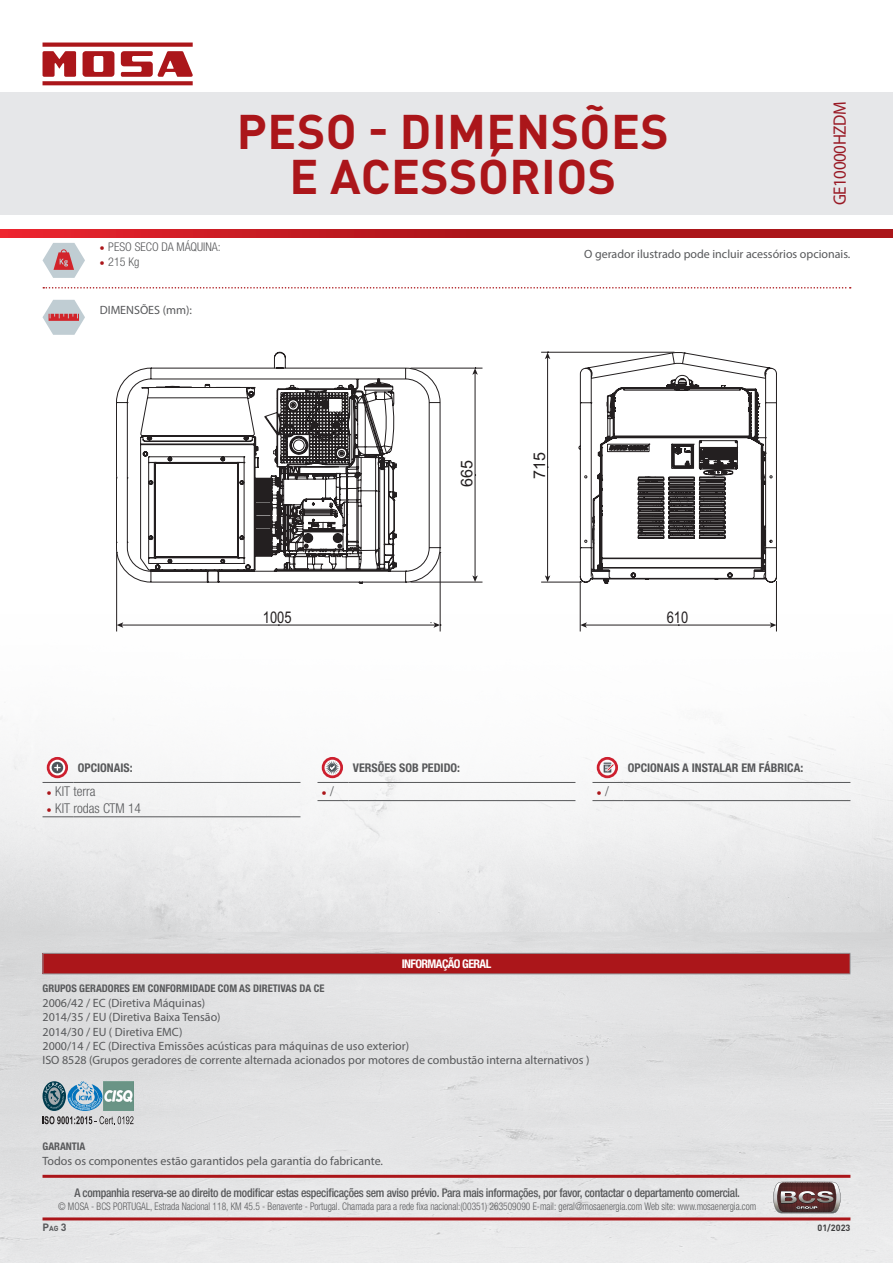
<style>
.page{position:relative;width:893px;height:1263px;background:#fff}
.page>*{position:absolute;margin:0;border:0;box-sizing:border-box;transform-origin:0 0}
.Stile_Titolo_GE{font:700 48px "DIN Pro";letter-spacing:.01em;color:#ab161a}
.Macchina_Laterale{font:18px "Myriad Pro";letter-spacing:-.025em;color:#991a25;scale:.94 1}
.t1{font:16.2px "Arial";color:#231f20;scale:.8 1}
.t2{font:16.2px "Arial";color:#231f20}
.t3{font:300 condensed 13.5px "Helvetica Neue LTW1 G";color:#57585a}
.Stile_DATI_TECNICI{font:12px/14.4px "Myriad Pro";color:#57585a}
.t4{font:500 condensed 12px "Helvetica Neue LTW1 G";letter-spacing:-.025em;color:#57585a}
.t5{font:700 condensed 12px "Helvetica Neue LTW1 G";color:#57585a}
.t6{font:300 condensed 12px "Helvetica Neue LTW1 G";color:#57585a}
.t7{font:700 condensed 12px "Helvetica Neue LTW1 G";letter-spacing:-.05em;color:#fff}
.t8{font:300 condensed 10.5px "Helvetica Neue LTW1 G";color:#57585a;scale:.9 1}
.t9{font:700 condensed 10.5px "Helvetica Neue LTW1 G";color:#57585a}
.Titoli_Dati_Tecnici{font:700 10.5px "DIN Pro";color:#57585a}
.Titoli_Dati_Tecnici-2{font:700 9px "DIN Pro";color:#3e3e3f}
.s1{color:#ab161a}
.s2{font-size:7.35px}
</style>
<div class="page">
<img style="left:0;top:584px;width:893px;height:679px">
<svg style="left:43px;top:43px;width:150px;height:42px"></svg>
<div style="left:0;top:92px;width:893px;height:123px;background:#e6e7e9"></div>
<hr style="left:43px;top:1175px;width:807px;height:3px;background:#ab161a">
<hr style="left:43px;top:1217px;width:807px;height:3px;background:#ab161a">
<svg style="left:773px;top:1182px;width:68px;height:31px;background:#785f5f"></svg>
<svg style="left:1px;top:230px;width:892px;height:7px;background:#bc191f"></svg>
<div style="left:43px;top:953px;width:807px;height:21px;background:#ab161a"></div>
<hr style="left:43px;top:953px;width:807px;height:1px;background:#939598">
<svg style="left:43px;top:954px;width:1px;height:19px"></svg>
<svg style="left:850px;top:954px;width:1px;height:19px"></svg>
<hr style="left:43px;top:973px;width:807px;height:1px;background:#939598">
<svg style="left:43px;top:1081px;width:90px;height:43px;background:#8fa9b0"></svg>
<svg style="left:43px;top:300px;width:42px;height:35px"></svg>
<svg style="left:43px;top:243px;width:42px;height:35px"></svg>
<svg style="left:43px;top:287px;width:808px;height:2px"></svg>
<hr style="left:776px;top:581px;width:1px;height:50px;background:#231f20">
<hr style="left:580px;top:581px;width:1px;height:50px;background:#231f20">
<hr style="left:585px;top:625px;width:187px;height:1px;background:#231f20">
<svg style="left:580px;top:622px;width:7px;height:6px"></svg>
<svg style="left:770px;top:622px;width:6px;height:6px"></svg>
<hr style="left:440px;top:552px;width:1px;height:79px;background:#231f20">
<hr style="left:116px;top:552px;width:1px;height:79px;background:#231f20">
<hr style="left:121px;top:625px;width:314px;height:1px;background:#231f20">
<svg style="left:117px;top:622px;width:6px;height:6px"></svg>
<svg style="left:430px;top:622px;width:11px;height:6px"></svg>
<svg style="left:116px;top:352px;width:661px;height:232px"></svg>
<hr style="left:43px;top:782px;width:31px;height:1px;background:#57585a">
<hr style="left:74px;top:782px;width:226px;height:1px;background:#57585a">
<hr style="left:43px;top:816px;width:31px;height:1px;background:#57585a">
<hr style="left:74px;top:816px;width:226px;height:1px;background:#57585a">
<div style="left:47px;top:757px;width:21px;height:21px;border:3px solid #cd1f2e;border-radius:50%"></div>
<svg style="left:51px;top:761px;width:13px;height:13px"></svg>
<hr style="left:317px;top:782px;width:32px;height:1px;background:#57585a">
<hr style="left:349px;top:782px;width:226px;height:1px;background:#57585a">
<hr style="left:317px;top:800px;width:32px;height:1px;background:#57585a">
<hr style="left:349px;top:800px;width:226px;height:1px;background:#57585a">
<div style="left:322px;top:757px;width:21px;height:21px;border:3px solid #cd1f2e;border-radius:50%"></div>
<svg style="left:325px;top:760px;width:14px;height:14px"></svg>
<hr style="left:592px;top:782px;width:31px;height:1px;background:#57585a">
<hr style="left:623px;top:782px;width:227px;height:1px;background:#57585a">
<hr style="left:592px;top:800px;width:31px;height:1px;background:#57585a">
<hr style="left:623px;top:800px;width:227px;height:1px;background:#57585a">
<div style="left:597px;top:757px;width:21px;height:21px;border:3px solid #cd1f2e;border-radius:50%"></div>
<svg style="left:604px;top:763px;width:10px;height:9px"></svg>
<p class="t6" style="left:100px;top:240px;width:123px"><span class="s1">•</span> PESO SECO DA MÁQUINA:</p>
<p class="t6" style="left:100px;top:255px;width:41px"><span class="s1">•</span> 215 Kg</p>
<p class="Stile_DATI_TECNICI" style="left:100px;top:302px;width:94px">DIMENSÕES (mm):</p>
<p class="Stile_Titolo_GE" style="left:237px;top:99px;width:434px">PESO - DIMENSÕES</p>
<p class="Stile_Titolo_GE" style="left:290px;top:144px;width:328px">E ACESSÓRIOS</p>
<p class="Macchina_Laterale" style="left:828px;top:205px;width:112px;rotate:-90deg">GE 10000 HZDM</p>
<p class="Stile_DATI_TECNICI" style="left:584px;top:246px;width:268px">O gerador ilustrado pode incluir acessórios opcionais.</p>
<p class="t1" style="left:263px;top:606px;width:37px">1005</p>
<p class="t2" style="left:456px;top:487px;width:28px;rotate:-90deg">665</p>
<p class="t2" style="left:528px;top:479px;width:28px;rotate:-90deg">715</p>
<p class="t1" style="left:667px;top:606px;width:28px">610</p>
<p class="t5" style="left:78px;top:760px;width:56px">OPCIONAIS:</p>
<p class="t3" style="left:47px;top:784px;width:50px"><span class="s1">•</span> KIT terra</p>
<p class="t3" style="left:47px;top:800px;width:96px"><span class="s1">•</span> KIT rodas CTM 14</p>
<p class="t3" style="left:322px;top:784px;width:14px"><span class="s1">•</span> /</p>
<p class="t5" style="left:353px;top:760px;width:109px">VERSÕES SOB PEDIDO:</p>
<p class="t3" style="left:597px;top:784px;width:14px"><span class="s1">•</span> /</p>
<p class="t5" style="left:628px;top:760px;width:177px">OPCIONAIS A INSTALAR EM FÁBRICA:</p>
<p class="t7" style="left:402px;top:956px;width:91px">INFORMAÇÃO GERAL</p>
<p class="t9" style="left:43px;top:982px;width:283px">GRUPOS GERADORES EM CONFORMIDADE COM AS DIRETIVAS DA CE</p>
<p class="Stile_DATI_TECNICI" style="left:43px;top:995px;width:548px">2006/42 / EC (Diretiva Máquinas)<br>2014/35 / EU (Diretiva Baixa Tensão)<br>2014/30 / EU ( Diretiva EMC)<br>2000/14 / EC (Directiva Emissões acústicas para máquinas de uso exterior)<br>ISO 8528 (Grupos geradores de corrente alternada acionados por motores de combustão interna alternativos )</p>
<p class="t9" style="left:43px;top:1140px;width:44px">GARANTIA</p>
<p class="Stile_DATI_TECNICI" style="left:43px;top:1153px;width:342px">Todos os componentes estão garantidos pela garantia do fabricante.</p>
<p class="t4" style="left:74px;top:1186px;width:667px">A companhia reserva-se ao direito de modificar estas especificações sem aviso prévio. Para mais informações, por favor, contactar o departamento comercial.</p>
<p class="t8" style="left:58px;top:1200px;width:777px">© MOSA - BCS PORTUGAL, Estrada Nacional 118, KM 45.5 - Benavente - Portugal. Chamada para a rede fixa nacional:(00351) 263509090 E-mail: geral@mosaenergia.com Web site: www.mosaenergia.com</p>
<p class="Titoli_Dati_Tecnici" style="left:43px;top:1220px;width:26px">P<span class="s2">ag</span> 3</p>
<p class="Titoli_Dati_Tecnici-2" style="left:817px;top:1221px;width:34px">01/2023</p>
</div>
